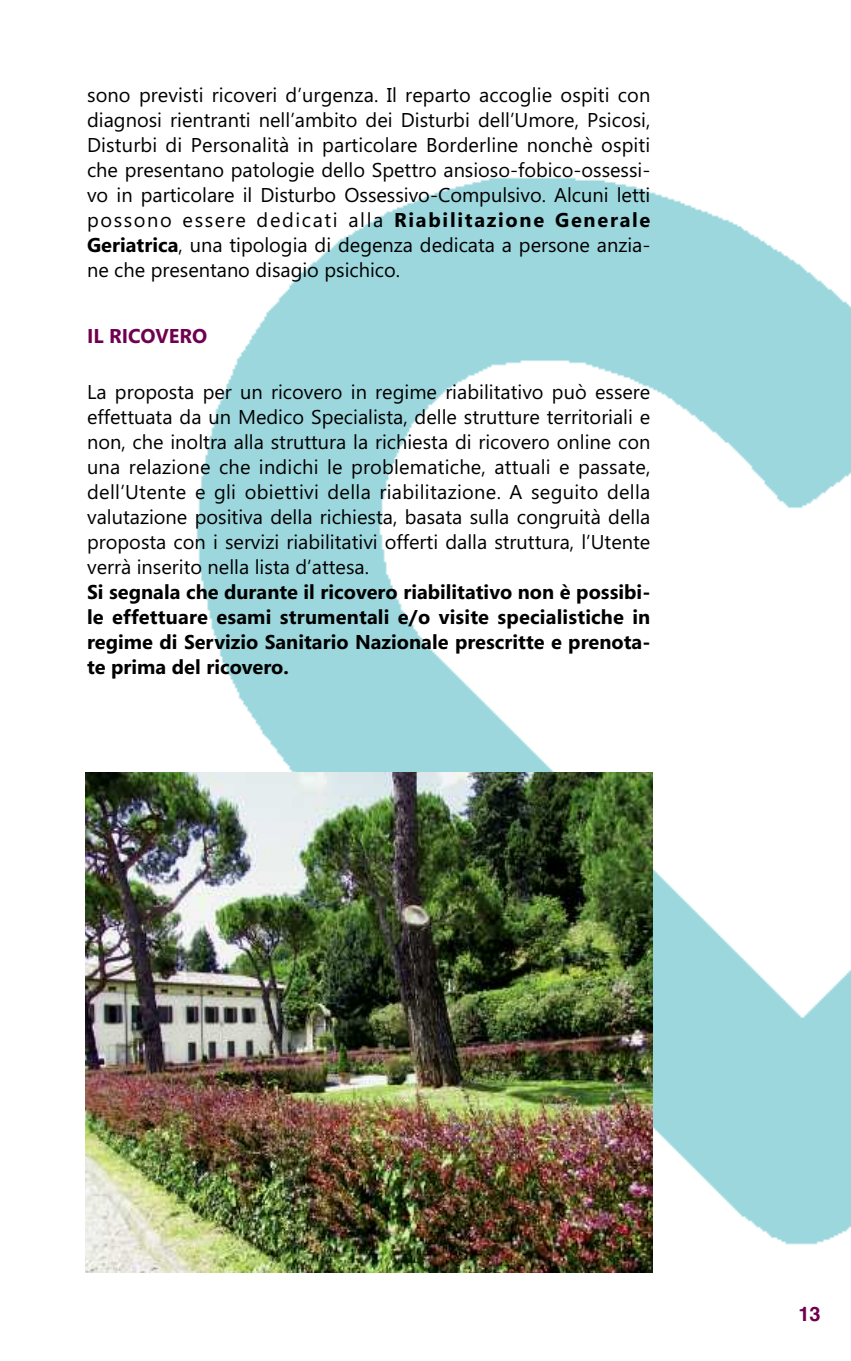
<style>
.page{position:relative;width:851px;height:1361px;background:#fff}
.page>*{position:absolute;margin:0;border:0;box-sizing:border-box;transform-origin:0 0}
.t1{font:20px/25px "Segoe UI";color:#000;text-align:justify}
.t2{font:700 20px/25px "Segoe UI";color:#000;text-align:justify}
.t3{font:700 20px "Segoe UI";color:#70004f}
.t4{font:700 20px "Helvetica";color:#70004f}
.s1{font-weight:700}
</style>
<div class="page">
<img style="left:196px;top:177px;width:654px;height:1068px">
<img style="left:85px;top:772px;width:567px;height:500px">
<p class="t1" style="left:87px;top:82px;width:564px">sono previsti ricoveri d’urgenza. Il reparto accoglie ospiti con diagnosi rientranti nell’ambito dei Disturbi dell’Umore, Psicosi, Disturbi di Personalità in particolare Borderline nonchè ospiti che presentano patologie dello Spettro ansioso-fobico-ossessi&shy;vo in particolare il Disturbo Ossessivo-Compulsivo. Alcuni letti possono essere dedicati alla <span class="s1">Riabilitazione Generale Geriatrica</span>, una tipologia di degenza dedicata a persone anzia&shy;ne che presentano disagio psichico.</p>
<p class="t3" style="left:87px;top:324px;width:122px">IL RICOVERO</p>
<p class="t1" style="left:87px;top:379px;width:564px">La proposta per un ricovero in regime riabilitativo può essere effettuata da un Medico Specialista, delle strutture territoriali e non, che inoltra alla struttura la richiesta di ricovero online con una relazione che indichi le problematiche, attuali e passate, dell’Utente e gli obiettivi della riabilitazione. A seguito della valutazione positiva della richiesta, basata sulla congruità della proposta con i servizi riabilitativi offerti dalla struttura, l’Utente verrà inserito nella lista d’attesa.</p>
<p class="t2" style="left:87px;top:579px;width:564px">Si segnala che durante il ricovero riabilitativo non è possibi&shy;le effettuare esami strumentali e/o visite specialistiche in regime di Servizio Sanitario Nazionale prescritte e prenota&shy;te prima del ricovero.</p>
<p class="t4" style="left:798px;top:1302px;width:24px">13</p>
</div>
